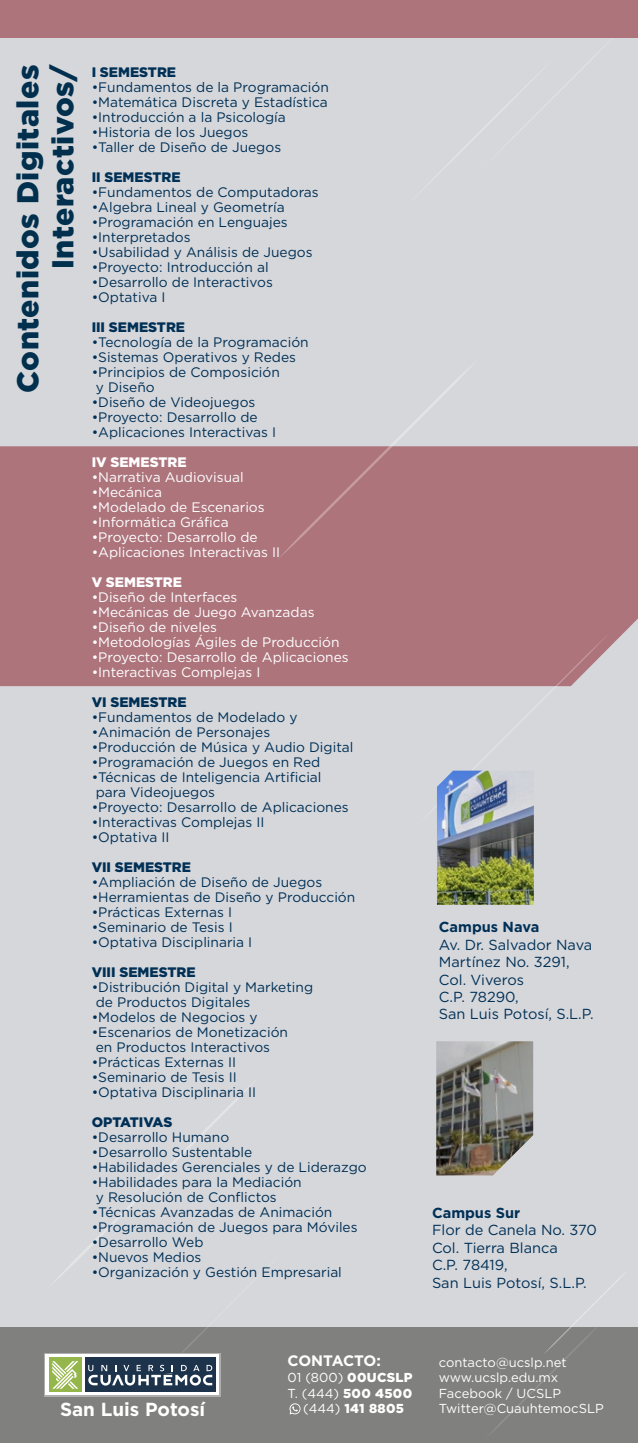
<style>
.page{position:relative;width:638px;height:1443px;background:#d6d7db}
.page>*{position:absolute;margin:0;border:0;box-sizing:border-box;transform-origin:0 0}
.t1{font:900 30.12px/35.2px "Gotham";letter-spacing:.015em;color:#00304e;text-align:right}
.t2{font:700 18.88px "Gotham";color:#fff}
.t3{font:700 15.12px "Gotham";letter-spacing:-.02em;color:#fff}
.t4{font:14.5px/17.5px "Gotham";color:#003056}
.t5{font:700 14.5px "Gotham";color:#003056}
.t6{font:13.75px/15px "Gotham";color:#003056}
.t7{font:13.75px "Gotham";color:#fff}
.t8{font:900 13.75px "Gotham";color:#003056}
.t9{font:900 13.75px "Gotham";color:#fff}
.t10{font:13px/15.6px "Gotham";color:#fff}
.t11{font:900 13px/15.6px "Gotham";letter-spacing:.025em;color:#fff;text-align:center}
.s1{font-weight:400}
</style>
<div class="page">
<div style="left:0;top:446px;width:638px;height:240px;background:#ad747c"></div>
<svg style="left:431px;top:54px;width:166px;height:127px"></svg>
<div style="left:0;top:1327px;width:638px;height:116px;background:#80807f"></div>
<svg style="left:490px;top:1274px;width:134px;height:160px"></svg>
<div style="left:44px;top:1353px;width:176px;height:43px;background:#fff"></div>
<div style="left:85px;top:1357px;width:130px;height:35px;background:#1d334c"></div>
<div style="left:49px;top:1357px;width:33px;height:35px;background:#95b64b"></div>
<svg style="left:52px;top:1361px;width:26px;height:27px"></svg>
<svg style="left:88px;top:1327px;width:133px;height:58px"></svg>
<svg style="left:289px;top:1403px;width:11px;height:11px"></svg>
<svg style="left:55px;top:1084px;width:197px;height:197px"></svg>
<svg style="left:277px;top:366px;width:202px;height:194px;fill:#ad747c"></svg>
<svg style="left:417px;top:631px;width:194px;height:139px"></svg>
<img style="left:437px;top:770px;width:97px;height:135px">
<img style="left:436px;top:1041px;width:97px;height:134px">
<div style="left:0;top:0;width:638px;height:38px;background:#ad747c"></div>
<h1 class="t1" style="left:10px;top:393px;width:331px;rotate:-90deg">Contenidos Digitales<br>Interactivos/</h1>
<p class="t8" style="left:92px;top:63px;width:86px">I SEMESTRE</p>
<p class="t6" style="left:92px;top:79px;width:239px">•Fundamentos de la Programación</p>
<p class="t6" style="left:92px;top:94px;width:238px">•Matemática Discreta y Estadística</p>
<p class="t6" style="left:92px;top:109px;width:196px">•Introducción a la Psicología</p>
<p class="t6" style="left:92px;top:124px;width:158px">•Historia de los Juegos</p>
<p class="t6" style="left:92px;top:139px;width:191px">•Taller de Diseño de Juegos</p>
<p class="t8" style="left:92px;top:168px;width:90px">II SEMESTRE</p>
<p class="t6" style="left:92px;top:184px;width:229px">•Fundamentos de Computadoras</p>
<p class="t6" style="left:92px;top:199px;width:195px">•Algebra Lineal y Geometría</p>
<p class="t6" style="left:92px;top:214px;width:198px">•Programación en Lenguajes</p>
<p class="t6" style="left:92px;top:229px;width:101px">•Interpretados</p>
<p class="t6" style="left:92px;top:244px;width:222px">•Usabilidad y Análisis de Juegos</p>
<p class="t6" style="left:92px;top:259px;width:179px">•Proyecto: Introducción al</p>
<p class="t6" style="left:92px;top:274px;width:183px">•Desarrollo de Interactivos</p>
<p class="t6" style="left:92px;top:289px;width:75px">•Optativa I</p>
<p class="t8" style="left:92px;top:318px;width:95px">III SEMESTRE</p>
<p class="t6" style="left:92px;top:334px;width:219px">•Tecnología de la Programación</p>
<p class="t6" style="left:92px;top:349px;width:206px">•Sistemas Operativos y Redes</p>
<p class="t6" style="left:96px;top:364px;width:186px;text-indent:-4px">•Principios de Composición y Diseño</p>
<p class="t6" style="left:92px;top:394px;width:165px">•Diseño de Videojuegos</p>
<p class="t6" style="left:92px;top:409px;width:167px">•Proyecto: Desarrollo de</p>
<p class="t6" style="left:92px;top:424px;width:186px">•Aplicaciones Interactivas I</p>
<p class="t9" style="left:92px;top:453px;width:96px">IV SEMESTRE</p>
<p class="t7" style="left:92px;top:468px;width:154px">•Narrativa Audiovisual</p>
<p class="t7" style="left:92px;top:483px;width:72px">•Mecánica</p>
<p class="t7" style="left:92px;top:498px;width:174px">•Modelado de Escenarios</p>
<p class="t7" style="left:92px;top:513px;width:138px">•Informática Gráfica</p>
<p class="t7" style="left:92px;top:528px;width:167px">•Proyecto: Desarrollo de</p>
<p class="t7" style="left:92px;top:543px;width:190px">•Aplicaciones Interactivas II</p>
<p class="t9" style="left:92px;top:573px;width:92px">V SEMESTRE</p>
<p class="t7" style="left:92px;top:588px;width:147px">•Diseño de Interfaces</p>
<p class="t7" style="left:92px;top:603px;width:224px">•Mecánicas de Juego Avanzadas</p>
<p class="t7" style="left:92px;top:618px;width:127px">•Diseño de niveles</p>
<p class="t7" style="left:92px;top:633px;width:249px">•Metodologías Ágiles de Producción</p>
<p class="t7" style="left:92px;top:648px;width:258px">•Proyecto: Desarrollo de Aplicaciones</p>
<p class="t7" style="left:92px;top:663px;width:170px">•Interactivas Complejas I</p>
<p class="t8" style="left:92px;top:693px;width:96px">VI SEMESTRE</p>
<p class="t6" style="left:92px;top:709px;width:207px">•Fundamentos de Modelado y</p>
<p class="t6" style="left:92px;top:724px;width:180px">•Animación de Personajes</p>
<p class="t6" style="left:92px;top:739px;width:263px">•Producción de Música y Audio Digital</p>
<p class="t6" style="left:92px;top:754px;width:230px">•Programación de Juegos en Red</p>
<p class="t6" style="left:96px;top:769px;width:227px;text-indent:-4px">•Técnicas de Inteligencia Artificial para Videojuegos</p>
<p class="t6" style="left:92px;top:799px;width:258px">•Proyecto: Desarrollo de Aplicaciones</p>
<p class="t6" style="left:92px;top:814px;width:174px">•Interactivas Complejas II</p>
<p class="t6" style="left:92px;top:829px;width:79px">•Optativa II</p>
<p class="t8" style="left:92px;top:858px;width:101px">VII SEMESTRE</p>
<p class="t6" style="left:92px;top:874px;width:232px">•Ampliación de Diseño de Juegos</p>
<p class="t6" style="left:92px;top:889px;width:265px">•Herramientas de Diseño y Producción</p>
<p class="t6" style="left:92px;top:904px;width:142px">•Prácticas Externas I</p>
<p class="t6" style="left:92px;top:919px;width:142px">•Seminario de Tesis I</p>
<p class="t6" style="left:92px;top:934px;width:162px">•Optativa Disciplinaria I</p>
<p class="t8" style="left:92px;top:963px;width:105px">VIII SEMESTRE</p>
<p class="t6" style="left:96px;top:979px;width:219px;text-indent:-4px">•Distribución Digital y Marketing de Productos Digitales</p>
<p class="t6" style="left:92px;top:1009px;width:167px">•Modelos de Negocios y</p>
<p class="t6" style="left:96px;top:1024px;width:194px;text-indent:-4px">•Escenarios de Monetización en Productos Interactivos</p>
<p class="t6" style="left:92px;top:1054px;width:146px">•Prácticas Externas II</p>
<p class="t6" style="left:92px;top:1069px;width:146px">•Seminario de Tesis II</p>
<p class="t6" style="left:92px;top:1084px;width:166px">•Optativa Disciplinaria II</p>
<p class="t8" style="left:92px;top:1113px;width:82px">OPTATIVAS</p>
<p class="t6" style="left:92px;top:1129px;width:139px">•Desarrollo Humano</p>
<p class="t6" style="left:92px;top:1144px;width:162px">•Desarrollo Sustentable</p>
<p class="t6" style="left:92px;top:1159px;width:276px">•Habilidades Gerenciales y de Liderazgo</p>
<p class="t6" style="left:96px;top:1174px;width:207px;text-indent:-4px">•Habilidades para la Mediación y Resolución de Conflictos</p>
<p class="t6" style="left:92px;top:1204px;width:242px">•Técnicas Avanzadas de Animación</p>
<p class="t6" style="left:92px;top:1219px;width:267px">•Programación de Juegos para Móviles</p>
<p class="t6" style="left:92px;top:1234px;width:113px">•Desarrollo Web</p>
<p class="t6" style="left:92px;top:1249px;width:111px">•Nuevos Medios</p>
<p class="t6" style="left:92px;top:1264px;width:252px">•Organización y Gestión Empresarial</p>
<p class="t5" style="left:439px;top:917px;width:102px">Campus Nava</p>
<p class="t4" style="left:439px;top:935px;width:156px">Av. Dr. Salvador Nava<br>Martínez No. 3291,<br>Col. Viveros<br>C.P. 78290,<br>San Luis Potosí, S.L.P.</p>
<p class="t5" style="left:432px;top:1203px;width:90px">Campus Sur</p>
<p class="t4" style="left:432px;top:1221px;width:166px">Flor de Canela No. 370<br>Col. Tierra Blanca<br>C.P. 78419,<br>San Luis Potosí, S.L.P.</p>
<h2 class="t2" style="left:60px;top:1396px;width:147px">San Luis Potosí</h2>
<p class="t3" style="left:287px;top:1351px;width:95px">CONTACTO:</p>
<p class="t11" style="left:287px;top:1369px;width:127px"><span class="s1">01 (800)</span> 00UCSLP<br><span class="s1">T. (444)</span> 500 4500 <span class="s1">(444)</span> 141 8805</p>
<p class="t10" style="left:439px;top:1354px;width:166px">contacto@ucslp.net www.ucslp.edu.mx<br>Facebook / UCSLP<br>Twitter@CuauhtemocSLP</p>
</div>
